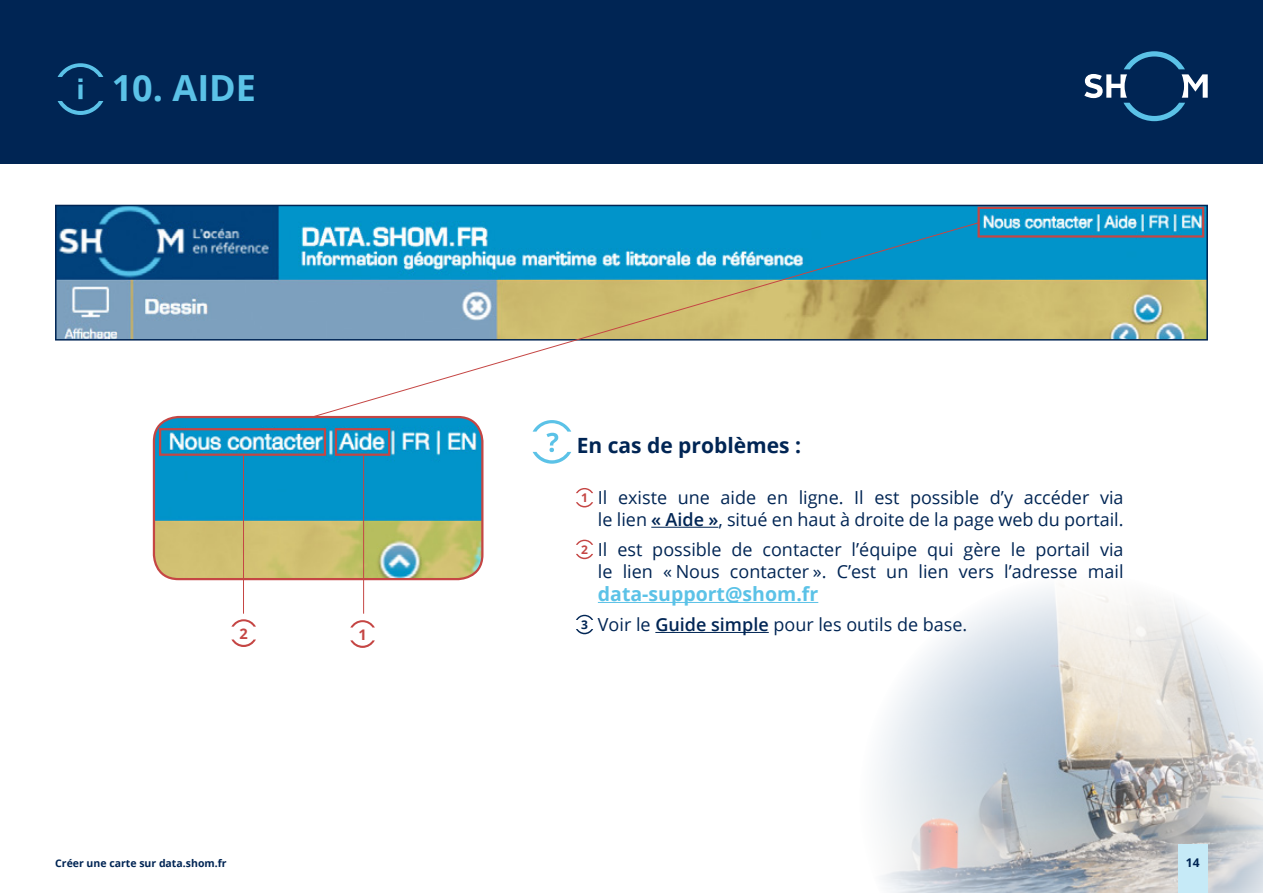
<style>
.page{position:relative;width:1263px;height:893px;background:#fff}
.page>*{position:absolute;margin:0;border:0;box-sizing:border-box;transform-origin:0 0}
.t1{font:700 36px "Open Sans";color:#5bc2e7}
.t2{font:700 21px "Open Sans";color:#002554}
.t3{font:700 19.5px "Open Sans";color:#5bc2e7}
.t4{font:18px/21.6px "Open Sans";color:#002554;text-align:right}
.t5{font:700 14.55px "Open Sans";color:#c54644}
.t6{font:700 12px "Open Sans";color:#002554}
.t7{font:700 10.5px "Open Sans";color:#002554}
.s1{font-weight:700;font-size:12px;color:#c54644}
.s2{font-weight:600}
.s3{font-weight:700;font-size:12px}
</style>
<div class="page">
<div style="left:0;top:0;width:1263px;height:164px;background:#002554"></div>
<svg style="left:1084px;top:51px;width:124px;height:70px"></svg>
<img style="left:58px;top:208px;width:1147px;height:130px">
<div style="left:55px;top:205px;width:1153px;height:136px;border:2px solid #002554"></div>
<svg style="left:231px;top:639px;width:25px;height:8px"></svg>
<svg style="left:231px;top:619px;width:25px;height:8px"></svg>
<svg style="left:350px;top:640px;width:25px;height:8px"></svg>
<svg style="left:350px;top:620px;width:25px;height:7px"></svg>
<div style="left:977px;top:207px;width:227px;height:31px;border:2px solid #c54644"></div>
<svg style="left:311px;top:222px;width:668px;height:195px"></svg>
<hr style="left:651px;top:527px;width:67px;height:1px;background:#002554">
<hr style="left:598px;top:602px;width:220px;height:1px;background:#5bc2e7">
<hr style="left:655px;top:632px;width:114px;height:1px;background:#002554">
<svg style="left:576px;top:502px;width:17px;height:5px"></svg>
<svg style="left:576px;top:488px;width:17px;height:5px"></svg>
<svg style="left:576px;top:554px;width:17px;height:5px"></svg>
<svg style="left:576px;top:540px;width:17px;height:5px"></svg>
<svg style="left:576px;top:629px;width:17px;height:5px"></svg>
<svg style="left:576px;top:615px;width:17px;height:5px"></svg>
<svg style="left:533px;top:420px;width:38px;height:44px"></svg>
<svg style="left:58px;top:101px;width:45px;height:14px"></svg>
<svg style="left:58px;top:63px;width:45px;height:19px"></svg>
<div style="left:78px;top:85px;width:5px;height:14px;background:#5bc2e7"></div>
<img style="left:154px;top:417px;width:328px;height:162px">
<div style="left:153px;top:416px;width:330px;height:164px;border:2px solid #c54644;border-radius:24px"></div>
<div style="left:159px;top:428px;width:167px;height:28px;border:2px solid #c54644"></div>
<div style="left:335px;top:428px;width:55px;height:28px;border:2px solid #c54644"></div>
<hr style="left:363px;top:456px;width:1px;height:158px;background:#c54644">
<hr style="left:243px;top:456px;width:1px;height:158px;background:#c54644">
<img style="left:878px;top:589px;width:385px;height:304px">
<div style="left:1178px;top:844px;width:30px;height:49px;background:#c6eaf7"></div>
<h1 class="t1" style="left:112px;top:63px;width:146px">10. AIDE</h1>
<p class="t5" style="left:239px;top:623px;width:10px">2</p>
<p class="t5" style="left:358px;top:624px;width:10px">1</p>
<p class="t2" style="left:577px;top:430px;width:226px">En cas de problèmes :</p>
<p class="t4" style="left:581px;top:486px;width:544px"><span class="s1">1</span> Il existe une aide en ligne. Il est possible d’y accéder via le lien <span class="s2">« Aide »</span>, situé en haut à droite de la page web du portail.</p>
<p class="t4" style="left:581px;top:538px;width:544px"><span class="s1">2</span> Il est possible de contacter l’équipe qui gère le portail via le lien « Nous contacter ». C’est un lien vers l’adresse mail</p>
<p class="t3" style="left:598px;top:580px;width:222px">data-support@shom.fr</p>
<p class="t4" style="left:581px;top:613px;width:388px"><span class="s3">3</span> Voir le <span class="s2">Guide simple</span> pour les outils de base.</p>
<p class="t7" style="left:55px;top:856px;width:173px">Créer une carte sur data.shom.fr</p>
<p class="t6" style="left:1186px;top:855px;width:15px">14</p>
</div>
